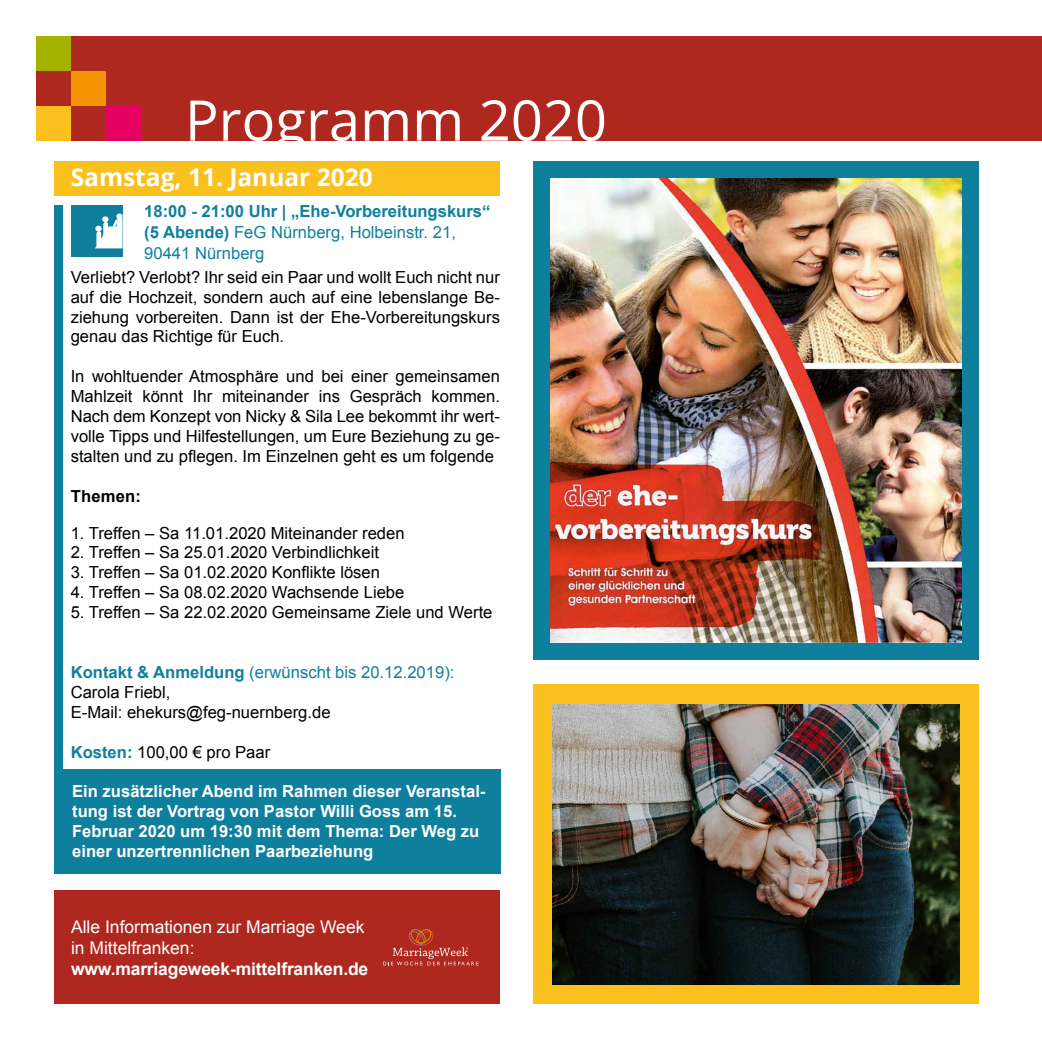
<style>
.page{position:relative;width:1042px;height:1042px;background:#fff}
.page>*{position:absolute;margin:0;border:0;box-sizing:border-box;transform-origin:0 0}
.t1{font:56px "Open Sans";color:#fff}
.t2{font:700 24.5px "Open Sans";color:#fff}
.t3{font:17.5px/21px "Arial";color:#fff}
.t4{font:700 17.5px "Arial";letter-spacing:-.01em;color:#fff}
.t5{font:16.62px/19.9px "Arial";color:#000;text-align:justify}
.t6{font:700 16.62px/19.9px "Arial";color:#fff}
.t7{font:700 16.62px/21px "Arial";color:#0f7f9e}
.t8{font:700 16.62px "Arial";letter-spacing:.01em;color:#000}
.s1{font-weight:400}
.s2{font-weight:700;color:#0f7f9e}
.s3{color:#0f7f9e}
</style>
<div class="page">
<div style="left:36px;top:36px;width:1006px;height:104px;background:#ae2820"></div>
<div style="left:36px;top:36px;width:35px;height:35px;background:#a4b300"></div>
<div style="left:71px;top:71px;width:35px;height:35px;background:#f49500"></div>
<div style="left:106px;top:106px;width:34px;height:34px;background:#e60061"></div>
<div style="left:36px;top:106px;width:35px;height:34px;background:#fac01d"></div>
<div style="left:55px;top:161px;width:445px;height:35px;background:#fac01d"></div>
<div style="left:55px;top:205px;width:8px;height:661px;background:#0f7f9e"></div>
<div style="left:533px;top:161px;width:446px;height:498px;background:#0f7f9e"></div>
<img style="left:551px;top:179px;width:410px;height:463px">
<div style="left:71px;top:205px;width:52px;height:52px;background:#0f7f9e"></div>
<svg style="left:95px;top:213px;width:28px;height:35px"></svg>
<div style="left:102px;top:216px;width:7px;height:6px;background:#fff;border-radius:50%"></div>
<div style="left:55px;top:769px;width:446px;height:104px;background:#0f7f9e"></div>
<div style="left:533px;top:685px;width:446px;height:319px;background:#fac01d"></div>
<img style="left:552px;top:704px;width:407px;height:281px">
<div style="left:54px;top:890px;width:446px;height:114px;background:#ae2820"></div>
<svg style="left:383px;top:929px;width:95px;height:36px"></svg>
<h1 class="t1" style="left:185px;top:82px;width:423px">Programm 2020</h1>
<h2 class="t2" style="left:71px;top:160px;width:303px">Samstag, 11. Januar 2020</h2>
<p class="t7" style="left:144px;top:201px;width:348px">18:00 - 21:00 Uhr | „Ehe-Vorbereitungskurs“ (5 Abende) <span class="s1">FeG Nürnberg, Holbeinstr. 21,<br>90441 Nürnberg</span></p>
<p class="t5" style="left:71px;top:267px;width:431px">Verliebt? Verlobt? Ihr seid ein Paar und wollt Euch nicht nur auf die Hochzeit, sondern auch auf eine lebenslange Be&shy;ziehung vorbereiten. Dann ist der Ehe-Vorbereitungskurs genau das Richtige für Euch.</p>
<p class="t5" style="left:71px;top:367px;width:431px">In wohltuender Atmosphäre und bei einer gemeinsamen Mahlzeit könnt Ihr miteinander ins Gespräch kommen.<br>Nach dem Konzept von Nicky &amp; Sila Lee bekommt ihr wert&shy;volle Tipps und Hilfestellungen, um Eure Beziehung zu ge&shy;stalten und zu pflegen. Im Einzelnen geht es um folgende</p>
<p class="t8" style="left:71px;top:485px;width:72px">Themen:</p>
<p class="t5" style="left:71px;top:523px;width:335px">1. Treffen – Sa 11.01.2020 Miteinander reden</p>
<p class="t5" style="left:71px;top:543px;width:310px">2. Treffen – Sa 25.01.2020 Verbindlichkeit</p>
<p class="t5" style="left:71px;top:563px;width:311px">3. Treffen – Sa 01.02.2020 Konflikte lösen</p>
<p class="t5" style="left:71px;top:583px;width:335px">4. Treffen – Sa 08.02.2020 Wachsende Liebe</p>
<p class="t5" style="left:71px;top:603px;width:423px">5. Treffen – Sa 22.02.2020 Gemeinsame Ziele und Werte</p>
<p class="t5" style="left:71px;top:662px;width:385px;text-align:left"><span class="s2">Kontakt &amp; Anmeldung</span> <span class="s3">(erwünscht bis 20.12.2019):<br></span>Carola Friebl,<br>E-Mail: ehekurs@feg-nuernberg.de</p>
<p class="t5" style="left:71px;top:742px;width:201px"><span class="s2">Kosten:</span> 100,00 € pro Paar</p>
<p class="t6" style="left:72px;top:782px;width:415px">Ein zusätzlicher Abend im Rahmen dieser Veranstal&shy;tung ist der Vortrag von Pastor Willi Goss am 15.<br>Februar 2020 um 19:30 mit dem Thema: Der Weg zu einer unzertrennlichen Paarbeziehung</p>
<p class="t3" style="left:71px;top:916px;width:295px">Alle Informationen zur Marriage Week in Mittelfranken:</p>
<p class="t4" style="left:71px;top:957px;width:299px">www.marriageweek-mittelfranken.de</p>
</div>
